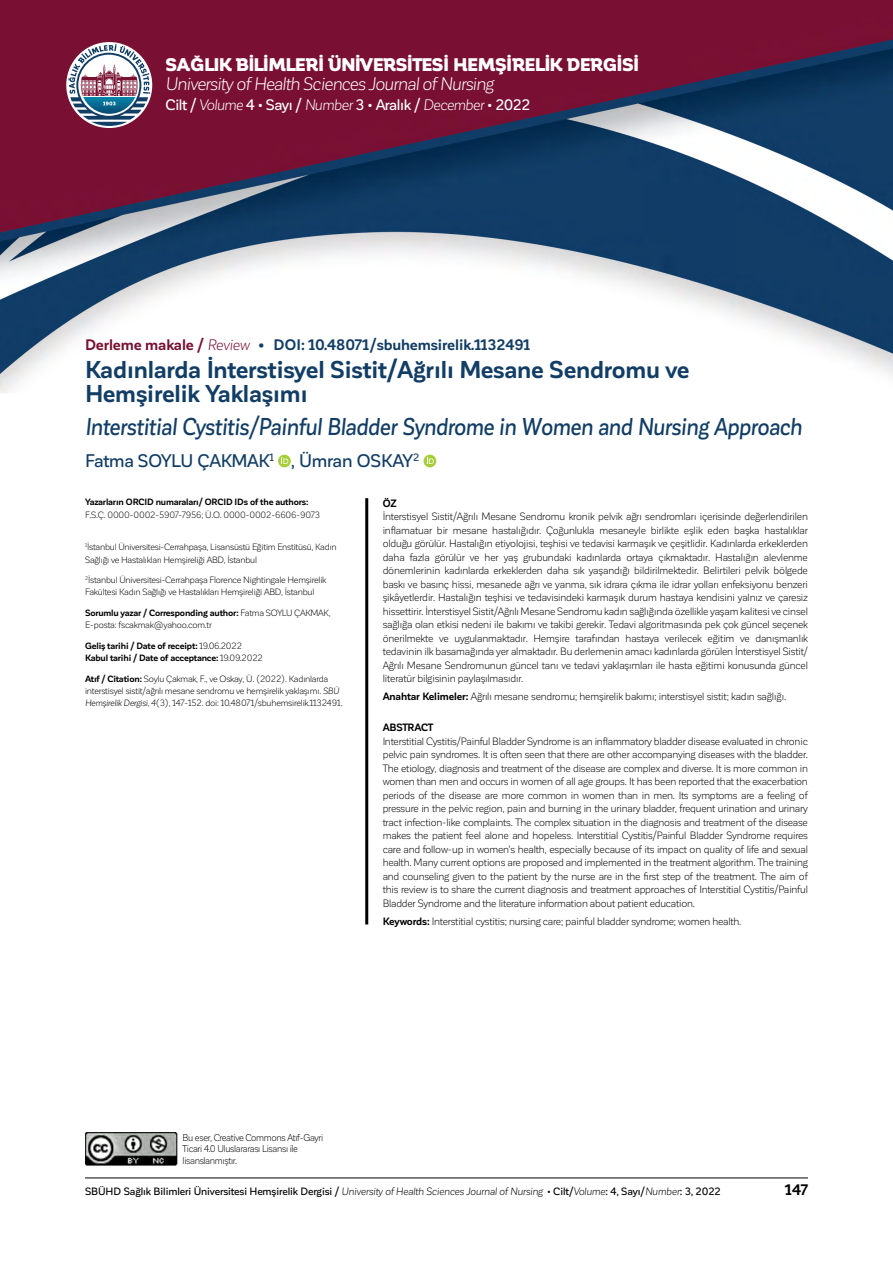
<style>
.page{position:relative;width:893px;height:1263px;background:#fff}
.page>*{position:absolute;margin:0;border:0;box-sizing:border-box;transform-origin:0 0}
.t1{font:700 24px/24px "Corporative Sans";letter-spacing:-.01em;color:#123d65}
.t2{font:italic 500 24px "Corporative Sans";letter-spacing:-.01em;color:#123d65;scale:.91 1}
.t3{font:900 18px "Corporative";letter-spacing:-.035em;color:#fff}
.t4{font:italic 18px "Corporative Sans";letter-spacing:-.035em;color:#fff}
.t5{font:500 18px "Corporative Sans";letter-spacing:-.025em;color:#123d65}
.t6{font:700 15px "Corporative Sans";letter-spacing:-.01em;color:#123d65}
.t7{font:500 15px "Corporative Sans";letter-spacing:-.03em;color:#fff}
.t8{font:700 15px "Corporative Sans";color:#000}
.t9{font:10.5px/13.5px "Corporative Sans";letter-spacing:-.015em;color:#000;text-align:justify}
.t10{font:500 10.5px "Corporative Sans";letter-spacing:-.01em;color:#000}
.t11{font:700 10.5px "Corporative Sans";letter-spacing:-.02em;color:#000}
.t12{font:9.75px/11.9px "Corporative Sans";letter-spacing:-.035em;color:#000;scale:.95 1}
.t13{font:9px/12.1px "Corporative Sans";letter-spacing:-.025em;color:#000}
.t14{font:700 9px/12.1px "Corporative Sans";letter-spacing:-.02em;color:#000}
.s1{font-weight:400;font-style:italic}
.s2{color:#791132}
.s3{font-weight:400;font-style:italic;color:#791132}
.s4{font-weight:900}
.s5{font-weight:700}
.s6{font-weight:400}
.s7{font-style:italic}
</style>
<div class="page">
<hr style="left:85px;top:1178px;width:723px;height:1px;background:#000">
<img style="left:0;top:0;width:893px;height:393px">
<svg style="left:68px;top:44px;width:82px;height:82px"></svg>
<svg style="left:278px;top:455px;width:13px;height:12px"></svg>
<svg style="left:281px;top:457px;width:7px;height:7px"></svg>
<div style="left:423px;top:455px;width:13px;height:12px;background:#a6ce39;border-radius:50%"></div>
<svg style="left:427px;top:457px;width:7px;height:7px"></svg>
<hr style="left:365px;top:498px;width:3px;height:426px;background:#000">
<img style="left:85px;top:1132px;width:93px;height:34px">
<h2 class="t3" style="left:166px;top:54px;width:475px">SAĞLIK BİLİMLERİ ÜNİVERSİTESİ HEMŞİRELİK DERGİSİ</h2>
<h2 class="t4" style="left:166px;top:74px;width:330px">University of Health Sciences Journal of Nursing</h2>
<h3 class="t7" style="left:166px;top:96px;width:366px">Cilt / <span class="s1">Volume</span> 4 • Sayı / <span class="s1">Number</span> 3 • Aralık / <span class="s1">December</span> • 2022</h3>
<h3 class="t6" style="left:85px;top:337px;width:447px"><span class="s2">Derleme makale /</span> <span class="s3">Review</span> <span class="s4">•</span> DOI: 10.48071/sbuhemsirelik.1132491</h3>
<h1 class="t1" style="left:85px;top:358px;width:606px">Kadınlarda İnterstisyel Sistit/Ağrılı Mesane Sendromu ve<br>Hemşirelik Yaklaşımı</h1>
<h1 class="t2" style="left:85px;top:414px;width:789px">Interstitial Cystitis/Painful Bladder Syndrome in Women and Nursing Approach</h1>
<h2 class="t5" style="left:85px;top:451px;width:336px">Fatma SOYLU ÇAKMAK<sup>1</sup> , Ümran OSKAY<sup>2</sup></h2>
<p class="t14" style="left:85px;top:496px;width:225px">Yazarların ORCID numaraları/ ORCID IDs of the authors:</p>
<p class="t13" style="left:85px;top:508px;width:237px">F.S.Ç. 0000-0002-5907-7956; Ü.O. 0000-0002-6606-9073</p>
<p class="t13" style="left:85px;top:541px;width:253px"><sup>1</sup>İstanbul Üniversitesi-Cerrahpaşa, Lisansüstü Eğitim Enstitüsü, Kadın<br>Sağlığı ve Hastalıkları Hemşireliği ABD, İstanbul</p>
<p class="t13" style="left:85px;top:574px;width:243px"><sup>2</sup>İstanbul Üniversitesi-Cerrahpaşa Florence Nightingale Hemşirelik<br>Fakültesi Kadın Sağlığı ve Hastalıkları Hemşireliği ABD, İstanbul</p>
<p class="t13" style="left:85px;top:607px;width:247px"><span class="s5">Sorumlu yazar / Corresponding author:</span> Fatma SOYLU ÇAKMAK,<br>E-posta: fscakmak@yahoo.com.tr</p>
<p class="t14" style="left:85px;top:640px;width:179px">Geliş tarihi / Date of receipt: <span class="s6">19.06.2022<br></span>Kabul tarihi / Date of acceptance: <span class="s6">19.09.2022</span></p>
<p class="t13" style="left:85px;top:672px;width:259px"><span class="s5">Atıf / Citation:</span> Soylu Çakmak, F., ve Oskay, Ü. (2022). Kadınlarda interstisyel sistit/ağrılı mesane sendromu ve hemşirelik yaklaşımı. <span class="s7">SBÜ<br>Hemşirelik Dergisi, 4</span>(3), 147-152. doi: 10.48071/sbuhemsirelik.1132491.</p>
<p class="t11" style="left:383px;top:497px;width:15px">ÖZ</p>
<p class="t9" style="left:383px;top:510px;width:427px">İnterstisyel Sistit/Ağrılı Mesane Sendromu kronik pelvik ağrı sendromları içerisinde değerlendirilen inflamatuar bir mesane hastalığıdır. Çoğunlukla mesaneyle birlikte eşlik eden başka hastalıklar olduğu görülür. Hastalığın etiyolojisi, teşhisi ve tedavisi karmaşık ve çeşitlidir. Kadınlarda erkeklerden daha fazla görülür ve her yaş grubundaki kadınlarda ortaya çıkmaktadır. Hastalığın alevlenme dönemlerinin kadınlarda erkeklerden daha sık yaşandığı bildirilmektedir. Belirtileri pelvik bölgede baskı ve basınç hissi, mesanede ağrı ve yanma, sık idrara çıkma ile idrar yolları enfeksiyonu benzeri şikâyetlerdir. Hastalığın teşhisi ve tedavisindeki karmaşık durum hastaya kendisini yalnız ve çaresiz hissettirir. İnterstisyel Sistit/Ağrılı Mesane Sendromu kadın sağlığında özellikle yaşam kalitesi ve cinsel sağlığa olan etkisi nedeni ile bakımı ve takibi gerekir. Tedavi algoritmasında pek çok güncel seçenek önerilmekte ve uygulanmaktadır. Hemşire tarafından hastaya verilecek eğitim ve danışmanlık tedavinin ilk basamağında yer almaktadır. Bu derlemenin amacı kadınlarda görülen İnterstisyel Sistit/ Ağrılı Mesane Sendromunun güncel tanı ve tedavi yaklaşımları ile hasta eğitimi konusunda güncel literatür bilgisinin paylaşılmasıdır.</p>
<p class="t9" style="left:383px;top:690px;width:405px"><span class="s5">Anahtar Kelimeler:</span> Ağrılı mesane sendromu; hemşirelik bakımı; interstisyel sistit; kadın sağlığı.</p>
<p class="t11" style="left:383px;top:722px;width:52px">ABSTRACT</p>
<p class="t9" style="left:383px;top:734px;width:427px">Interstitial Cystitis/Painful Bladder Syndrome is an inflammatory bladder disease evaluated in chronic pelvic pain syndromes. It is often seen that there are other accompanying diseases with the bladder.<br>The etiology, diagnosis and treatment of the disease are complex and diverse. It is more common in women than men and occurs in women of all age groups. It has been reported that the exacerbation periods of the disease are more common in women than in men. Its symptoms are a feeling of pressure in the pelvic region, pain and burning in the urinary bladder, frequent urination and urinary tract infection-like complaints. The complex situation in the diagnosis and treatment of the disease makes the patient feel alone and hopeless. Interstitial Cystitis/Painful Bladder Syndrome requires care and follow-up in women's health, especially because of its impact on quality of life and sexual health. Many current options are proposed and implemented in the treatment algorithm. The training and counseling given to the patient by the nurse are in the first step of the treatment. The aim of this review is to share the current diagnosis and treatment approaches of Interstitial Cystitis/Painful Bladder Syndrome and the literature information about patient education.</p>
<p class="t9" style="left:383px;top:914px;width:360px"><span class="s5">Keywords:</span> Interstitial cystitis; nursing care; painful bladder syndrome; women health.</p>
<p class="t12" style="left:183px;top:1131px;width:150px">Bu eser, Creative Commons Atıf-Gayri<br>Ticari 4.0 Uluslararası Lisansı ile lisanslanmıştır.</p>
<p class="t10" style="left:85px;top:1186px;width:637px">SBÜHD Sağlık Bilimleri Üniversitesi Hemşirelik Dergisi / <span class="s1">University of Health Sciences Journal of Nursing</span> • Cilt/<span class="s1">Volume</span>: 4, Sayı/<span class="s1">Number</span>: 3, 2022</p>
<h3 class="t8" style="left:785px;top:1181px;width:24px">147</h3>
</div>
